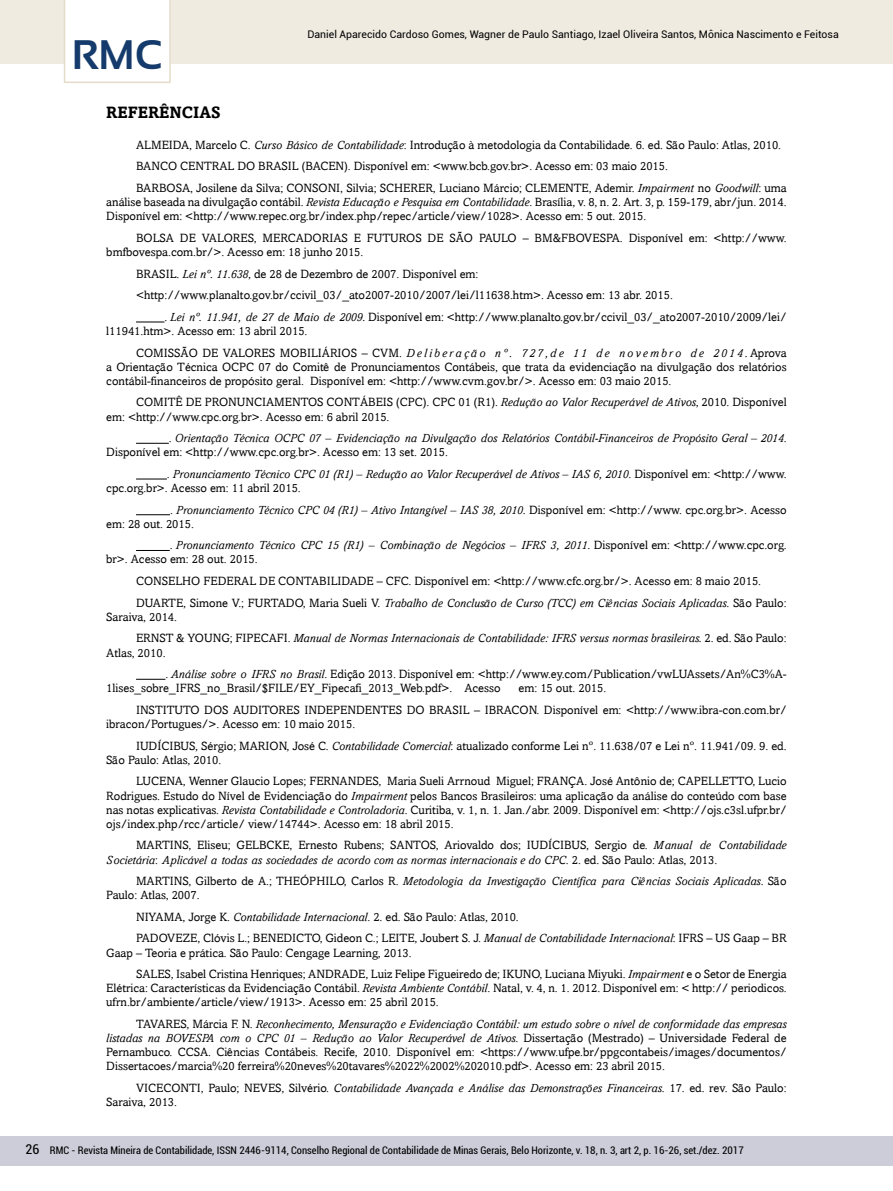
<style>
.page{position:relative;width:893px;height:1191px;background:#fff}
.page>*{position:absolute;margin:0;border:0;box-sizing:border-box;transform-origin:0 0}
.t1{font:700 41.25px "Sansation";color:#143b6b}
.t2{font:700 16.5px "Amasis";color:#000}
.t3{font:condensed 13.5px "Roboto";color:#000}
.t4{font:12px/14.1px "Amasis";color:#000}
.t5{font:italic 12px/14.1px "Amasis";color:#000}
.t6{font:condensed 10.5px "Roboto";color:#000}
.t7{font:10.5px "Roboto";color:#000}
.s1{font-style:italic}
.s2{font-style:normal}
</style>
<div class="page">
<svg style="left:136px;top:322px;width:28px;height:1px"></svg>
<hr style="left:136px;top:443px;width:33px;height:1px;background:#000">
<hr style="left:136px;top:479px;width:31px;height:1px;background:#000">
<hr style="left:136px;top:514px;width:34px;height:1px;background:#000">
<hr style="left:136px;top:550px;width:34px;height:1px;background:#000">
<svg style="left:136px;top:679px;width:29px;height:1px"></svg>
<div style="left:0;top:1135px;width:893px;height:30px;background:#cdcdda"></div>
<div style="left:0;top:0;width:893px;height:64px;background:#efebe1"></div>
<div style="left:64px;top:0;width:107px;height:83px;background:#fff"></div>
<h1 class="t1" style="left:72px;top:32px;width:92px">RMC</h1>
<p class="t7" style="left:307px;top:27px;width:533px">Daniel Aparecido Cardoso Gomes, Wagner de Paulo Santiago, Izael Oliveira Santos, Mônica Nascimento e Feitosa</p>
<h2 class="t2" style="left:106px;top:102px;width:116px">REFERÊNCIAS</h2>
<p class="t4" style="left:136px;top:134px;width:652px;line-height:21.6px">ALMEIDA, Marcelo C. <span class="s1">Curso Básico de Contabilidade</span>: Introdução à metodologia da Contabilidade. 6. ed. São Paulo: Atlas, 2010.<br>BANCO CENTRAL DO BRASIL (BACEN). Disponível em: &lt;www.bcb.gov.br&gt;. Acesso em: 03 maio 2015.<br>BARBOSA, Josilene da Silva; CONSONI, Silvia; SCHERER, Luciano Márcio; CLEMENTE, Ademir. <span class="s1">Impairment</span> no <span class="s1">Goodwill</span>: uma</p>
<p class="t4" style="left:106px;top:195px;width:682px">análise baseada na divulgação contábil. <span class="s1">Revista Educação e Pesquisa em Contabilidade</span>. Brasília, v. 8, n. 2. Art. 3, p. 159-179, abr/jun. 2014.<br>Disponível em: &lt;http://www.repec.org.br/index.php/repec/article/view/1028&gt;. Acesso em: 5 out. 2015.</p>
<p class="t4" style="left:106px;top:231px;width:682px;text-indent:30px">BOLSA DE VALORES, MERCADORIAS E FUTUROS DE SÃO PAULO – BM&amp;FBOVESPA. Disponível em: &lt;http://www. bmfbovespa.com.br/&gt;. Acesso em: 18 junho 2015.</p>
<p class="t4" style="left:136px;top:266px;width:344px">BRASIL. <span class="s1">Lei nº. 11.638</span>, de 28 de Dezembro de 2007. Disponível em:</p>
<p class="t4" style="left:136px;top:288px;width:538px">&lt;http://www.planalto.gov.br/ccivil_03/_ato2007-2010/2007/lei/l11638.htm&gt;. Acesso em: 13 abr. 2015.</p>
<p class="t4" style="left:164px;top:309px;width:624px">. <span class="s1">Lei nº. 11.941, de 27 de Maio de 2009.</span> Disponível em: &lt;http://www.planalto.gov.br/ccivil_03/_ato2007-2010/2009/lei/</p>
<p class="t4" style="left:136px;top:320px;width:652px;line-height:21.6px;text-indent:-30px">l11941.htm&gt;. Acesso em: 13 abril 2015.<br>COMISSÃO DE VALORES MOBILIÁRIOS – CVM. <span class="s1">Deliberação nº. 727,de 11 de novembro de 2014.</span>Aprova</p>
<p class="t4" style="left:106px;top:359px;width:682px">a Orientação Técnica OCPC 07 do Comitê de Pronunciamentos Contábeis, que trata da evidenciação na divulgação dos relatórios contábil-financeiros de propósito geral. Disponível em: &lt;http://www.cvm.gov.br/&gt;. Acesso em: 03 maio 2015.</p>
<p class="t4" style="left:106px;top:395px;width:682px;text-indent:30px">COMITÊ DE PRONUNCIAMENTOS CONTÁBEIS (CPC). CPC 01 (R1). <span class="s1">Redução ao Valor Recuperável de Ativos</span>, 2010. Disponível em: &lt;http://www.cpc.org.br&gt;. Acesso em: 6 abril 2015.</p>
<p class="t5" style="left:106px;top:431px;width:682px;text-indent:63px"><span class="s2">.</span> Orientação Técnica OCPC 07 – Evidenciação na Divulgação dos Relatórios Contábil-Financeiros de Propósito Geral – 2014<span class="s2">.<br>Disponível em: &lt;http://www.cpc.org.br&gt;. Acesso em: 13 set. 2015.</span></p>
<p class="t5" style="left:106px;top:467px;width:682px;text-indent:61px"><span class="s2">.</span> Pronunciamento Técnico CPC 01 (R1) – Redução ao Valor Recuperável de Ativos – IAS 6, 2010<span class="s2">. Disponível em: &lt;http://www. cpc.org.br&gt;. Acesso em: 11 abril 2015.</span></p>
<p class="t4" style="left:106px;top:502px;width:682px;text-indent:64px">. <span class="s1">Pronunciamento Técnico CPC 04 (R1) – Ativo Intangível – IAS 38, 2010</span>. Disponível em: &lt;http://www. cpc.org.br&gt;. Acesso em: 28 out. 2015.</p>
<p class="t5" style="left:106px;top:538px;width:682px;text-indent:63px"><span class="s2">.</span> Pronunciamento Técnico CPC 15 (R1) – Combinação de Negócios – IFRS 3, 2011<span class="s2">. Disponível em: &lt;http://www.cpc.org. br&gt;. Acesso em: 28 out. 2015.</span></p>
<p class="t4" style="left:136px;top:570px;width:652px;line-height:21.6px">CONSELHO FEDERAL DE CONTABILIDADE – CFC. Disponível em: &lt;http://www.cfc.org.br/&gt;. Acesso em: 8 maio 2015.<br>DUARTE, Simone V.; FURTADO, Maria Sueli V. <span class="s1">Trabalho de Conclusão de Curso (TCC) em Ciências Sociais Aplicadas</span>. São Paulo:</p>
<p class="t5" style="left:136px;top:606px;width:652px;line-height:21.6px;text-indent:-30px"><span class="s2">Saraiva, 2014.<br>ERNST &amp; YOUNG; FIPECAFI.</span> Manual de Normas Internacionais de Contabilidade: IFRS versus normas brasileiras. <span class="s2">2. ed. São Paulo:</span></p>
<p class="t4" style="left:165px;top:641px;width:623px;line-height:21.6px;text-indent:-59px">Atlas, 2010.<br>. <span class="s1">Análise sobre o IFRS no Brasil</span>. Edição 2013. Disponível em: &lt;http://www.ey.com/Publication/vwLUAssets/An%C3%A-</p>
<p class="t4" style="left:106px;top:681px;width:396px">1lises_sobre_IFRS_no_Brasil/$FILE/EY_Fipecafi_2013_Web.pdf&gt;. Acesso</p>
<p class="t4" style="left:136px;top:677px;width:652px;line-height:21.6px;text-indent:383px">em: 15 out. 2015.<br>INSTITUTO DOS AUDITORES INDEPENDENTES DO BRASIL – IBRACON. Disponível em: &lt;http://www.ibra-con.com.br/</p>
<p class="t4" style="left:136px;top:713px;width:652px;line-height:21.6px;text-indent:-30px">ibracon/Portugues/&gt;. Acesso em: 10 maio 2015.<br>IUDÍCIBUS, Sérgio; MARION, José C. <span class="s1">Contabilidade Comercial</span>: atualizado conforme Lei nº. 11.638/07 e Lei nº. 11.941/09. 9. ed.</p>
<p class="t4" style="left:136px;top:749px;width:652px;line-height:21.6px;text-indent:-30px">São Paulo: Atlas, 2010.<br>LUCENA, Wenner Glaucio Lopes; FERNANDES, Maria Sueli Arrnoud Miguel; FRANÇA. José Antônio de; CAPELLETTO, Lucio</p>
<p class="t4" style="left:106px;top:788px;width:682px;text-align:justify">Rodrigues. Estudo do Nível de Evidenciação do <span class="s1">Impairment</span> pelos Bancos Brasileiros: uma aplicação da análise do conteúdo com base nas notas explicativas. <span class="s1">Revista Contabilidade e Controladoria</span>. Curitiba, v. 1, n. 1. Jan./abr. 2009. Disponível em: &lt;http://ojs.c3sl.ufpr.br/ ojs/index.php/rcc/article/ view/14744&gt;. Acesso em: 18 abril 2015.</p>
<p class="t4" style="left:106px;top:838px;width:682px;text-indent:30px">MARTINS, Eliseu; GELBCKE, Ernesto Rubens; SANTOS, Ariovaldo dos; IUDÍCIBUS, Sergio de. <span class="s1">Manual de Contabilidade<br>Societária</span>: <span class="s1">Aplicável a todas as sociedades de acordo com as normas internacionais e do CPC</span>. 2. ed. São Paulo: Atlas, 2013.</p>
<p class="t5" style="left:106px;top:874px;width:682px;text-indent:30px"><span class="s2">MARTINS, Gilberto de A.; THEÓPHILO, Carlos R.</span> Metodologia da Investigação Científica para Ciências Sociais Aplicadas<span class="s2">. São<br>Paulo: Atlas, 2007.</span></p>
<p class="t4" style="left:136px;top:906px;width:652px;line-height:21.6px">NIYAMA, Jorge K. <span class="s1">Contabilidade Internacional</span>. 2. ed. São Paulo: Atlas, 2010.<br>PADOVEZE, Clóvis L.; BENEDICTO, Gideon C.; LEITE, Joubert S. J. <span class="s1">Manual de Contabilidade Internacional</span>: IFRS – US Gaap – BR</p>
<p class="t4" style="left:136px;top:941px;width:652px;line-height:21.6px;text-indent:-30px">Gaap – Teoria e prática. São Paulo: Cengage Learning, 2013.<br>SALES, Isabel Cristina Henriques; ANDRADE, Luiz Felipe Figueiredo de; IKUNO, Luciana Miyuki. <span class="s1">Impairment</span> e o Setor de Energia</p>
<p class="t4" style="left:106px;top:981px;width:682px">Elétrica: Características da Evidenciação Contábil. <span class="s1">Revista Ambiente Contábil</span>. Natal, v. 4, n. 1. 2012. Disponível em: &lt; http:// periodicos. ufrn.br/ambiente/article/view/1913&gt;. Acesso em: 25 abril 2015.</p>
<p class="t4" style="left:106px;top:1016px;width:682px;text-align:justify;text-indent:30px">TAVARES, Márcia F. N. <span class="s1">Reconhecimento, Mensuração e Evidenciação Contábil: um estudo sobre o nível de conformidade das empresas listadas na BOVESPA com o CPC 01 – Redução ao Valor Recuperável de Ativos</span>. Dissertação (Mestrado) – Universidade Federal de Pernambuco. CCSA. Ciências Contábeis. Recife, 2010. Disponível em: &lt;https://www.ufpe.br/ppgcontabeis/images/documentos/ Dissertacoes/marcia%20 ferreira%20neves%20tavares%2022%2002%202010.pdf&gt;. Acesso em: 23 abril 2015.</p>
<p class="t4" style="left:106px;top:1080px;width:682px;text-indent:30px">VICECONTI, Paulo; NEVES, Silvério. <span class="s1">Contabilidade Avançada e Análise das Demonstrações Financeiras</span>. 17. ed. rev. São Paulo:<br>Saraiva, 2013.</p>
<p class="t3" style="left:26px;top:1140px;width:15px">26</p>
<p class="t6" style="left:50px;top:1143px;width:695px">RMC - Revista Mineira de Contabilidade, ISSN 2446-9114, Conselho Regional de Contabilidade de Minas Gerais, Belo Horizonte, v. 18, n. 3, art 2, p. 16-26, set./dez. 2017</p>
</div>
